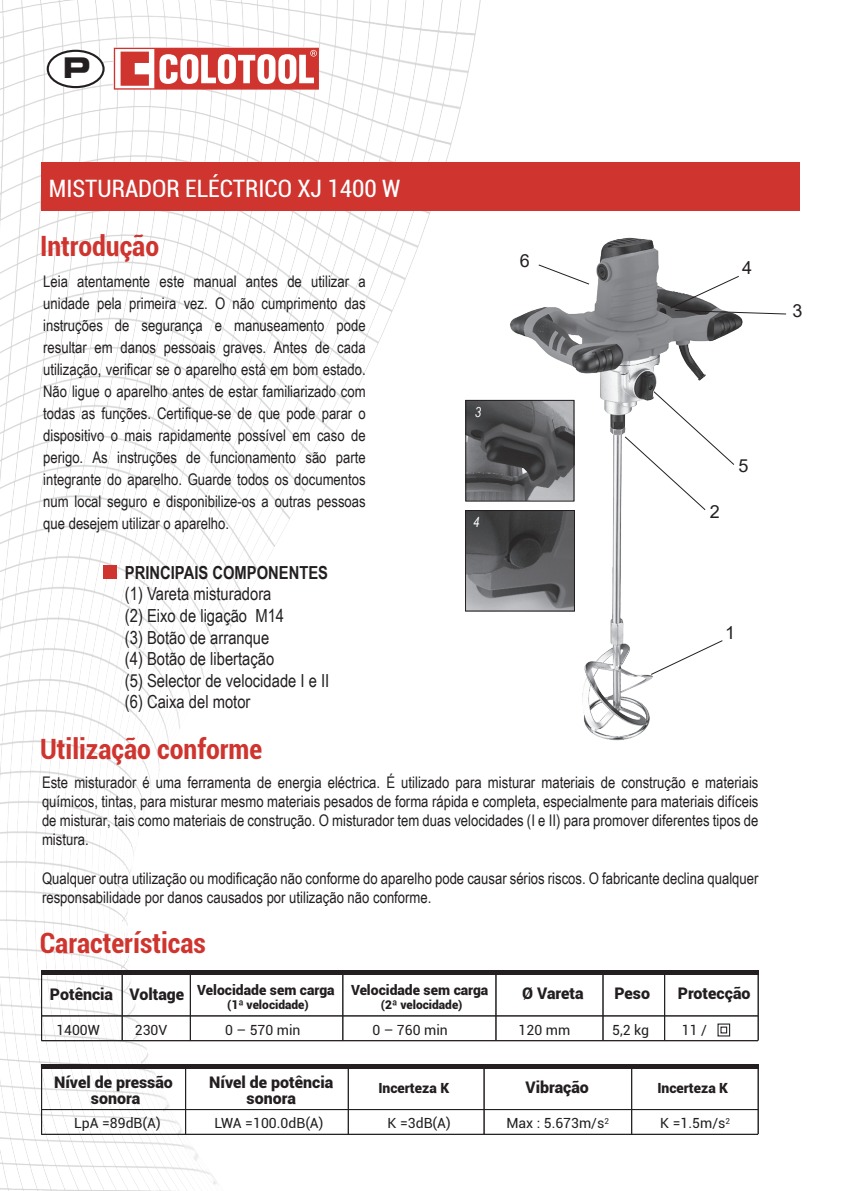
<style>
.page{position:relative;width:842px;height:1191px;background:#fff}
.page>*{position:absolute;margin:0;border:0;box-sizing:border-box;transform-origin:0 0}
.t1{font:700 condensed 28px "Roboto";color:#cf342e}
.t2{font:28px "Eurostile Bold Extended Two";color:#231f20}
.t3{font:condensed 24px "Roboto";color:#fff}
.t4{font:18px/21.6px "Arial Narrow";color:#231f20}
.t5{font:700 18px "Arial Narrow";color:#231f20}
.t6{font:18px "Arial";color:#231f20}
.t7{font:16px/22px "Arial Narrow";color:#231f20;text-align:justify}
.t8{font:900 16px/16px "Roboto";color:#231f20;text-align:center}
.t9{font:14px "Roboto";color:#231f20}
.t10{font:900 14px "Roboto";color:#231f20}
.t11{font:italic 13.8px "Arial Narrow";color:#fff}
.t12{font:900 12px "Roboto";color:#231f20}
</style>
<div class="page">
<img style="left:0;top:0;width:525px;height:1191px">
<div style="left:41px;top:162px;width:758px;height:48px;background:#cf342e"></div>
<div style="left:103px;top:565px;width:13px;height:13px;background:#cf342e"></div>
<svg style="left:113px;top:47px;width:206px;height:42px"></svg>
<svg style="left:114px;top:48px;width:205px;height:42px"></svg>
<div style="left:48px;top:51px;width:56px;height:36px;background:#fff;border-radius:50%"></div>
<div style="left:47px;top:50px;width:58px;height:38px;border:2px solid #231f20;border-radius:50%"></div>
<hr style="left:41px;top:970px;width:470px;height:4px;background:#231f20">
<hr style="left:511px;top:970px;width:248px;height:4px;background:#231f20">
<hr style="left:41px;top:1015px;width:717px;height:1px;background:#231f20">
<hr style="left:41px;top:1040px;width:717px;height:1px;background:#231f20">
<hr style="left:664px;top:972px;width:1px;height:68px;background:#231f20">
<hr style="left:602px;top:972px;width:1px;height:68px;background:#231f20">
<hr style="left:758px;top:973px;width:1px;height:67px;background:#231f20">
<hr style="left:122px;top:971px;width:1px;height:69px;background:#231f20">
<hr style="left:41px;top:971px;width:1px;height:69px;background:#231f20">
<hr style="left:495px;top:973px;width:1px;height:67px;background:#231f20">
<hr style="left:342px;top:973px;width:1px;height:67px;background:#231f20">
<hr style="left:190px;top:973px;width:1px;height:67px;background:#231f20">
<div style="left:720px;top:1026px;width:7px;height:7px;border:1px solid #231f20"></div>
<div style="left:717px;top:1023px;width:13px;height:13px;border:1px solid #231f20"></div>
<hr style="left:41px;top:1064px;width:470px;height:4px;background:#231f20">
<hr style="left:511px;top:1064px;width:248px;height:4px;background:#231f20">
<hr style="left:41px;top:1109px;width:717px;height:1px;background:#231f20">
<hr style="left:41px;top:1133px;width:717px;height:1px;background:#231f20">
<hr style="left:758px;top:1066px;width:1px;height:68px;background:#231f20">
<hr style="left:41px;top:1065px;width:1px;height:69px;background:#231f20">
<hr style="left:484px;top:1066px;width:1px;height:68px;background:#231f20">
<hr style="left:631px;top:1066px;width:1px;height:68px;background:#231f20">
<hr style="left:185px;top:1066px;width:1px;height:68px;background:#231f20">
<hr style="left:348px;top:1066px;width:1px;height:68px;background:#231f20">
<img style="left:501px;top:224px;width:242px;height:531px">
<svg style="left:650px;top:639px;width:74px;height:37px"></svg>
<svg style="left:624px;top:390px;width:111px;height:121px"></svg>
<svg style="left:537px;top:264px;width:53px;height:21px"></svg>
<svg style="left:669px;top:275px;width:117px;height:40px"></svg>
<img style="left:467px;top:512px;width:106px;height:97px">
<div style="left:465px;top:510px;width:110px;height:101px;border:1px solid #231f20"></div>
<img style="left:467px;top:402px;width:105px;height:97px">
<div style="left:465px;top:400px;width:109px;height:101px;border:1px solid #231f20"></div>
<h1 class="t2" style="left:63px;top:48px;width:29px">P</h1>
<h2 class="t3" style="left:49px;top:172px;width:353px">MISTURADOR ELÉCTRICO XJ 1400 W</h2>
<h1 class="t1" style="left:40px;top:227px;width:121px">Introdução</h1>
<p class="t7" style="left:43px;top:270px;width:324px">Leia atentamente este manual antes de utilizar a unidade pela primeira vez. O não cumprimento das instruções de segurança e manuseamento pode resultar em danos pessoais graves. Antes de cada utilização, verificar se o aparelho está em bom estado.<br>Não ligue o aparelho antes de estar familiarizado com todas as funções. Certifique-se de que pode parar o dispositivo o mais rapidamente possível em caso de perigo. As instruções de funcionamento são parte integrante do aparelho. Guarde todos os documentos num local seguro e disponibilize-os a outras pessoas que desejem utilizar o aparelho.</p>
<p class="t5" style="left:125px;top:559px;width:205px">PRINCIPAIS COMPONENTES</p>
<p class="t4" style="left:125px;top:582px;width:206px">(1) Vareta misturadora<br>(2) Eixo de ligação M14<br>(3) Botão de arranque<br>(4) Botão de libertação<br>(5) Selector de velocidade I e II (6) Caixa del motor</p>
<h1 class="t1" style="left:40px;top:729px;width:224px">Utilização conforme</h1>
<p class="t6" style="left:520px;top:248px;width:12px">6</p>
<p class="t11" style="left:475px;top:403px;width:8px">3</p>
<p class="t11" style="left:473px;top:512px;width:8px">4</p>
<p class="t6" style="left:742px;top:256px;width:12px">4</p>
<p class="t6" style="left:710px;top:499px;width:12px">2</p>
<p class="t6" style="left:738px;top:454px;width:12px">5</p>
<p class="t6" style="left:725px;top:620px;width:12px">1</p>
<p class="t7" style="left:42px;top:772px;width:718px;line-height:19.2px">Este misturador é uma ferramenta de energia eléctrica. É utilizado para misturar materiais de construção e materiais químicos, tintas, para misturar mesmo materiais pesados de forma rápida e completa, especialmente para materiais difíceis de misturar, tais como materiais de construção. O misturador tem duas velocidades (I e II) para promover diferentes tipos de mistura.</p>
<p class="t7" style="left:42px;top:868px;width:718px;line-height:19.2px">Qualquer outra utilização ou modificação não conforme do aparelho pode causar sérios riscos. O fabricante declina qualquer responsabilidade por danos causados por utilização não conforme.</p>
<h1 class="t1" style="left:40px;top:923px;width:167px">Características</h1>
<p class="t8" style="left:50px;top:985px;width:136px">Potência Voltage</p>
<p class="t10" style="left:351px;top:980px;width:139px">Velocidade sem carga</p>
<p class="t12" style="left:381px;top:996px;width:83px">(2ª velocidade)</p>
<p class="t10" style="left:197px;top:980px;width:139px">Velocidade sem carga</p>
<p class="t12" style="left:227px;top:996px;width:83px">(1ª velocidade)</p>
<p class="t8" style="left:522px;top:985px;width:63px">Ø Vareta</p>
<p class="t8" style="left:614px;top:985px;width:37px">Peso</p>
<p class="t8" style="left:678px;top:984px;width:74px">Protecção</p>
<p class="t9" style="left:612px;top:1020px;width:38px">5,2 kg</p>
<p class="t9" style="left:56px;top:1020px;width:45px">1400W</p>
<p class="t9" style="left:135px;top:1020px;width:34px">230V</p>
<p class="t9" style="left:225px;top:1020px;width:77px">0 – 570 min</p>
<p class="t9" style="left:372px;top:1020px;width:77px">0 – 760 min</p>
<p class="t9" style="left:519px;top:1020px;width:53px">120 mm</p>
<p class="t9" style="left:682px;top:1020px;width:27px">11 /</p>
<p class="t8" style="left:54px;top:1073px;width:120px">Nível de pressão</p>
<p class="t10" style="left:378px;top:1078px;width:72px">Incerteza K</p>
<p class="t8" style="left:525px;top:1078px;width:65px">Vibração</p>
<p class="t10" style="left:657px;top:1078px;width:72px">Incerteza K</p>
<p class="t8" style="left:91px;top:1089px;width:51px">sonora</p>
<p class="t8" style="left:209px;top:1073px;width:126px">Nível de potência sonora</p>
<p class="t9" style="left:74px;top:1113px;width:88px">LpA =89dB(A)</p>
<p class="t9" style="left:214px;top:1113px;width:111px">LWA =100.0dB(A)</p>
<p class="t9" style="left:506px;top:1113px;width:104px">Max : 5.673m/s<sup>2</sup></p>
<p class="t9" style="left:660px;top:1113px;width:71px">K =1.5m/s<sup>2</sup></p>
<p class="t9" style="left:388px;top:1113px;width:65px">K =3dB(A)</p>
<p class="t6" style="left:792px;top:298px;width:12px">3</p>
</div>
